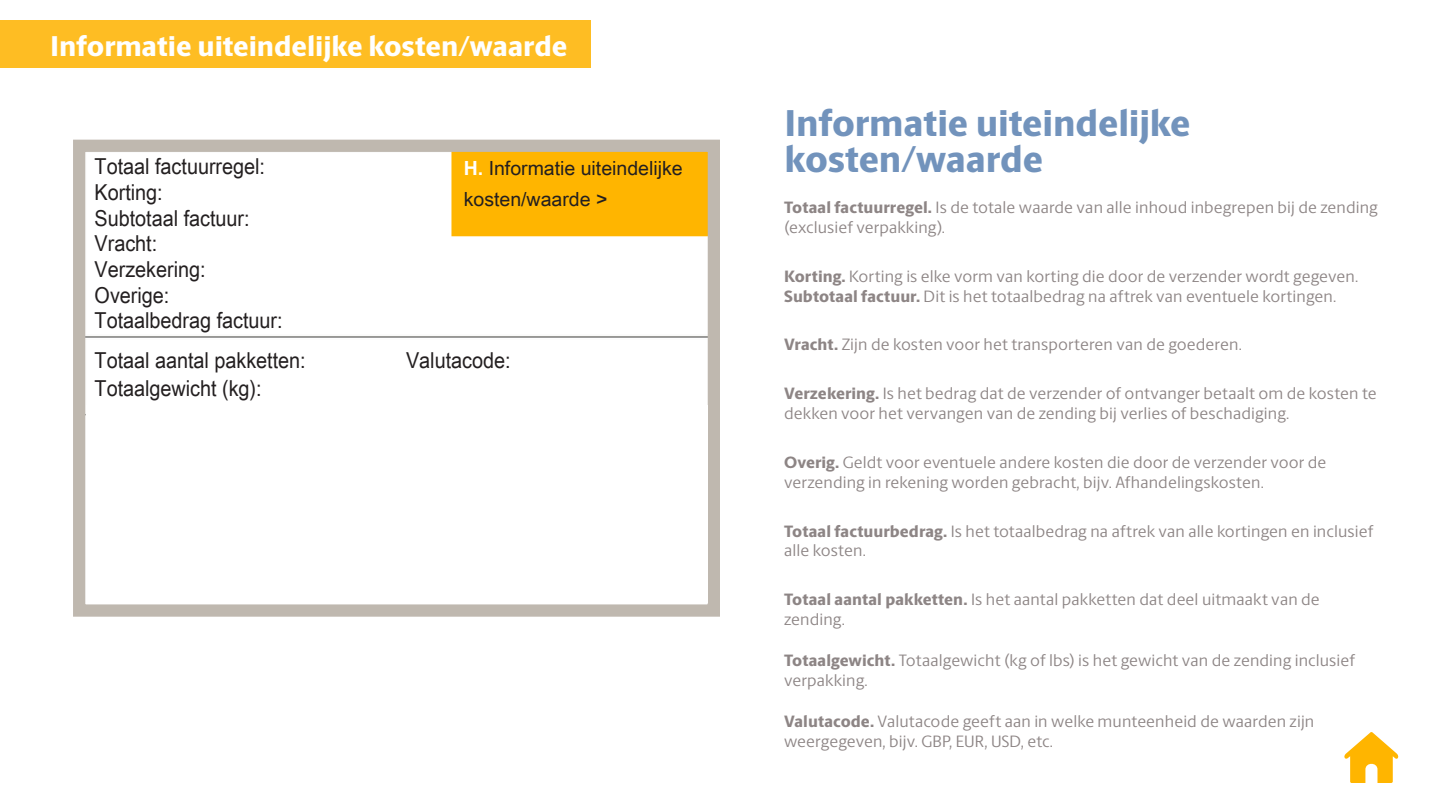
<style>
.page{position:relative;width:1440px;height:810px;background:#fff}
.page>*{position:absolute;margin:0;border:0;box-sizing:border-box;transform-origin:0 0}
.Large_Header{font:800 37.5px "UPS Berlingske Sans";letter-spacing:-.005em;color:#7293bc}
.Large_Header-2{font:800 28.8px "UPS Berlingske Sans";letter-spacing:-.005em;color:#fff}
.Nav_Volume_Header{font:22.05px "Arial Unicode MS";color:#231f20;scale:.9 1}
.Nav_Volume_Header-2{font:19.5px "Arial Unicode MS";color:#231f20}
.Large_Header-3{font:16.5px/19.8px "UPS Berlingske Sans";letter-spacing:.005em;color:#8d8585}
.s1{font-weight:700;color:#fff}
.s2{font-weight:800}
</style>
<div class="page">
<div style="left:0;top:20px;width:590px;height:48px;background:#febd23"></div>
<img style="left:86px;top:153px;width:621px;height:185px">
<div style="left:73px;top:140px;width:647px;height:477px;border:12px solid #bfb8af"></div>
<svg style="left:1344px;top:732px;width:55px;height:51px"></svg>
<div style="left:457px;top:161px;width:234px;height:61px;background:#ffb500"></div>
<div style="left:88px;top:154px;width:359px;height:25px;background:#fff"></div>
<div style="left:88px;top:180px;width:359px;height:25px;background:#fff"></div>
<div style="left:88px;top:205px;width:359px;height:25px;background:#fff"></div>
<div style="left:88px;top:231px;width:359px;height:25px;background:#fff"></div>
<div style="left:88px;top:257px;width:359px;height:25px;background:#fff"></div>
<div style="left:88px;top:282px;width:359px;height:25px;background:#fff"></div>
<div style="left:88px;top:308px;width:359px;height:25px;background:#fff"></div>
<p class="Large_Header-2" style="left:50px;top:25px;width:518px">Informatie uiteindelijke kosten/waarde</p>
<p class="Nav_Volume_Header" style="left:95px;top:151px;width:191px">Totaal factuurregel:</p>
<p class="Nav_Volume_Header" style="left:95px;top:176px;width:77px">Korting:</p>
<p class="Nav_Volume_Header" style="left:95px;top:202px;width:174px">Subtotaal factuur:</p>
<p class="Nav_Volume_Header" style="left:95px;top:228px;width:71px">Vracht:</p>
<p class="Nav_Volume_Header" style="left:95px;top:253px;width:125px">Verzekering:</p>
<p class="Nav_Volume_Header" style="left:95px;top:279px;width:85px">Overige:</p>
<p class="Nav_Volume_Header" style="left:95px;top:305px;width:210px">Totaalbedrag factuur:</p>
<p class="Nav_Volume_Header" style="left:95px;top:344px;width:236px">Totaal aantal pakketten:</p>
<p class="Nav_Volume_Header" style="left:406px;top:344px;width:118px">Valutacode:</p>
<p class="Nav_Volume_Header" style="left:95px;top:372px;width:187px">Totaalgewicht (kg):</p>
<p class="Nav_Volume_Header-2" style="left:464px;top:154px;width:220px"><span class="s1">H.</span> Informatie uiteindelijke</p>
<p class="Nav_Volume_Header-2" style="left:464px;top:185px;width:145px">kosten/waarde &gt;</p>
<p class="Large_Header" style="left:784px;top:95px;width:407px">Informatie uiteindelijke</p>
<p class="Large_Header" style="left:784px;top:131px;width:260px">kosten/waarde</p>
<p class="Large_Header-3" style="left:784px;top:197px;width:595px"><span class="s2">Totaal factuurregel.</span> Is de totale waarde van alle inhoud inbegrepen bij de zending (exclusief verpakking).</p>
<p class="Large_Header-3" style="left:784px;top:266px;width:575px"><span class="s2">Korting.</span> Korting is elke vorm van korting die door de verzender wordt gegeven.<br><span class="s2">Subtotaal factuur.</span> Dit is het totaalbedrag na aftrek van eventuele kortingen.</p>
<p class="Large_Header-3" style="left:784px;top:334px;width:459px"><span class="s2">Vracht.</span> Zijn de kosten voor het transporteren van de goederen.</p>
<p class="Large_Header-3" style="left:784px;top:383px;width:594px"><span class="s2">Verzekering.</span> Is het bedrag dat de verzender of ontvanger betaalt om de kosten te dekken voor het vervangen van de zending bij verlies of beschadiging.</p>
<p class="Large_Header-3" style="left:784px;top:452px;width:543px"><span class="s2">Overig.</span> Geldt voor eventuele andere kosten die door de verzender voor de verzending in rekening worden gebracht, bijv. Afhandelingskosten.</p>
<p class="Large_Header-3" style="left:784px;top:520px;width:590px"><span class="s2">Totaal factuurbedrag.</span> Is het totaalbedrag na aftrek van alle kortingen en inclusief alle kosten.</p>
<p class="Large_Header-3" style="left:784px;top:589px;width:537px"><span class="s2">Totaal aantal pakketten.</span> Is het aantal pakketten dat deel uitmaakt van de zending.</p>
<p class="Large_Header-3" style="left:784px;top:650px;width:572px"><span class="s2">Totaalgewicht.</span> Totaalgewicht (kg of lbs) is het gewicht van de zending inclusief verpakking.</p>
<p class="Large_Header-3" style="left:784px;top:711px;width:532px"><span class="s2">Valutacode.</span> Valutacode geeft aan in welke munteenheid de waarden zijn weergegeven, bijv. GBP, EUR, USD, etc.</p>
</div>
